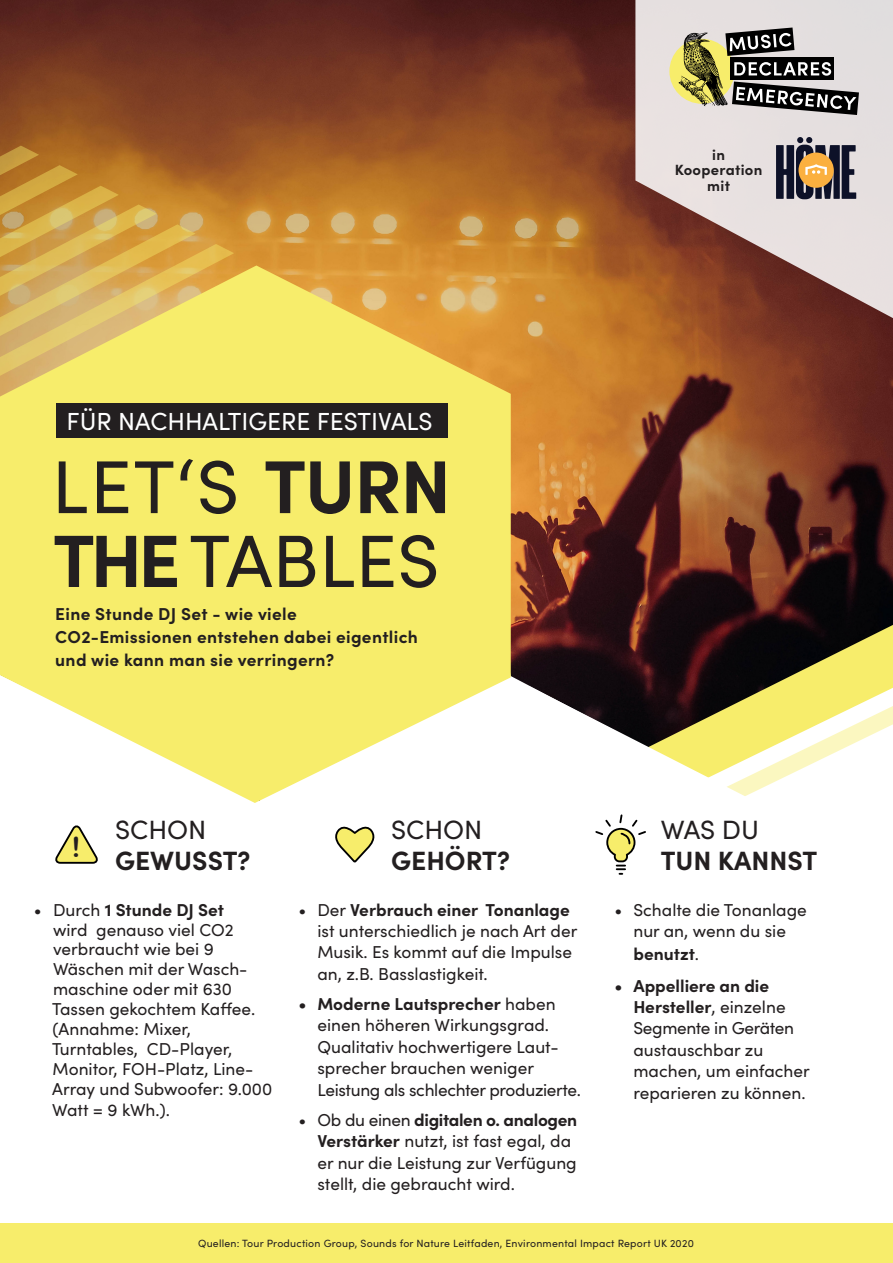
<style>
.page{position:relative;width:893px;height:1263px;background:#fff}
.page>*{position:absolute;margin:0;border:0;box-sizing:border-box;transform-origin:0 0}
.t1{font:75px "Sofia Pro";color:#231f20}
.t2{font:74.25px "Sofia Pro";color:#231f20}
.t3{font:27.83px "Arial Rounded MT Bold";color:#231f20}
.t4{font:700 26.47px "Sofia Pro";color:#231f20}
.t5{font:26.47px "Sofia Pro";color:#231f20}
.t6{font:24.75px "Sofia Pro";color:#fff}
.t7{font:17.25px/21.5px "Sofia Pro";color:#231f20}
.t8{font:700 17.25px "Sofia Pro";letter-spacing:.02em;color:#231f20}
.t9{font:700 17.25px "Sofia Pro";color:#231f20}
.t10{font:700 14.85px "Sofia Pro";letter-spacing:.02em;color:#231f20}
.t11{font:10.5px "Sofia Pro";letter-spacing:.02em;color:#231f20}
.s1{font-weight:700}
.s2{font-weight:400}
</style>
<div class="page">
<img style="left:0;top:0;width:893px;height:625px">
<svg style="left:0;top:265px;width:511px;height:538px;background:#f6e97c"></svg>
<div style="left:56px;top:403px;width:392px;height:35px;background:#231f20"></div>
<svg style="left:0;top:126px;width:234px;height:282px;background:#d1aa4f"></svg>
<svg style="left:55px;top:825px;width:43px;height:39px"></svg>
<svg style="left:335px;top:826px;width:40px;height:37px"></svg>
<svg style="left:507px;top:625px;width:386px;height:250px"></svg>
<div style="left:0;top:1223px;width:893px;height:40px;background:#f7ed6b"></div>
<svg style="left:635px;top:0;width:258px;height:320px;background:#c8b0a9"></svg>
<svg style="left:669px;top:39px;width:65px;height:65px"></svg>
<img style="left:678px;top:30px;width:51px;height:77px">
<div style="left:731px;top:57px;width:103px;height:23px;background:#000"></div>
<svg style="left:734px;top:62px;width:97px;height:14px"></svg>
<svg style="left:732px;top:82px;width:127px;height:33px;background:#737171"></svg>
<svg style="left:725px;top:28px;width:69px;height:28px;background:#5d5c5b"></svg>
<svg style="left:776px;top:137px;width:80px;height:62px;background:#796c64"></svg>
<p class="t10" style="left:712px;top:143px;width:14px">in</p>
<p class="t10" style="left:675px;top:159px;width:89px">Kooperation</p>
<p class="t10" style="left:707px;top:174px;width:24px">mit</p>
<p class="t6" style="left:67px;top:403px;width:367px">FÜR NACHHALTIGERE FESTIVALS</p>
<p class="t1" style="left:52px;top:432px;width:401px">LET‘S <span class="s1">TURN</span></p>
<p class="t2" style="left:53px;top:507px;width:388px"><span class="s1">THE</span> TABLES</p>
<p class="t8" style="left:55px;top:601px;width:243px">Eine Stunde DJ Set - wie viele</p>
<p class="t8" style="left:55px;top:624px;width:364px">CO2-Emissionen entstehen dabei eigentlich</p>
<p class="t8" style="left:55px;top:647px;width:281px">und wie kann man sie verringern?</p>
<p class="t3" style="left:72px;top:831px;width:11px">!</p>
<p class="t5" style="left:115px;top:810px;width:93px">SCHON</p>
<p class="t4" style="left:115px;top:841px;width:137px">GEWUSST?</p>
<p class="t7" style="left:53px;top:899px;width:196px;line-height:20px;text-indent:-19px">• Durch <span class="s1">1 Stunde DJ Set </span>wird genauso viel CO2 verbraucht wie bei 9<br>Wäschen mit der Wasch&shy;maschine oder mit 630</p>
<p class="t7" style="left:52px;top:997px;width:205px">Tassen gekochtem Kaffee.</p>
<p class="t7" style="left:53px;top:1017px;width:140px">(Annahme: Mixer,</p>
<p class="t7" style="left:52px;top:1037px;width:182px">Turntables, CD-Player,</p>
<p class="t7" style="left:52px;top:1058px;width:221px;line-height:20px">Monitor, FOH-Platz, Line-<br>Array und Subwoofer: 9.000</p>
<p class="t7" style="left:52px;top:1099px;width:119px">Watt = 9 kWh.).</p>
<p class="t5" style="left:391px;top:810px;width:93px">SCHON</p>
<p class="t4" style="left:391px;top:841px;width:121px">GEHÖRT?</p>
<p class="t7" style="left:317px;top:898px;width:261px;text-indent:-19px">• Der <span class="s1">Verbrauch einer Tonanlage </span>ist unterschiedlich je nach Art der<br>Musik. Es kommt auf die Impulse an, z.B. Basslastigkeit.</p>
<p class="t7" style="left:317px;top:992px;width:265px;text-indent:-19px"><span class="s1">• Moderne Lautsprecher</span> haben einen höheren Wirkungsgrad.<br>Qualitativ hochwertigere Laut&shy;sprecher brauchen weniger<br>Leistung als schlechter produzierte.</p>
<p class="t7" style="left:317px;top:1108px;width:261px;text-indent:-19px">• Ob du einen <span class="s1">digitalen o. analogen<br>Verstärker</span> nutzt, ist fast egal, da er nur die Leistung zur Verfügung stellt, die gebraucht wird.</p>
<p class="t5" style="left:661px;top:810px;width:100px">WAS DU</p>
<p class="t4" style="left:661px;top:841px;width:158px">TUN KANNST</p>
<p class="t7" style="left:614px;top:898px;width:194px;text-align:center">• Schalte die Tonanlage nur an, wenn du sie</p>
<p class="t9" style="left:633px;top:940px;width:67px">benutzt<span class="s2">.</span></p>
<p class="t7" style="left:633px;top:974px;width:178px;text-indent:-19px"><span class="s1">• Appelliere an die<br>Hersteller</span>, einzelne<br>Segmente in Geräten austauschbar zu machen, um einfacher reparieren zu können.</p>
<p class="t11" style="left:198px;top:1236px;width:497px">Quellen: Tour Production Group, Sounds for Nature Leitfaden, Environmental Impact Report UK 2020</p>
</div>
